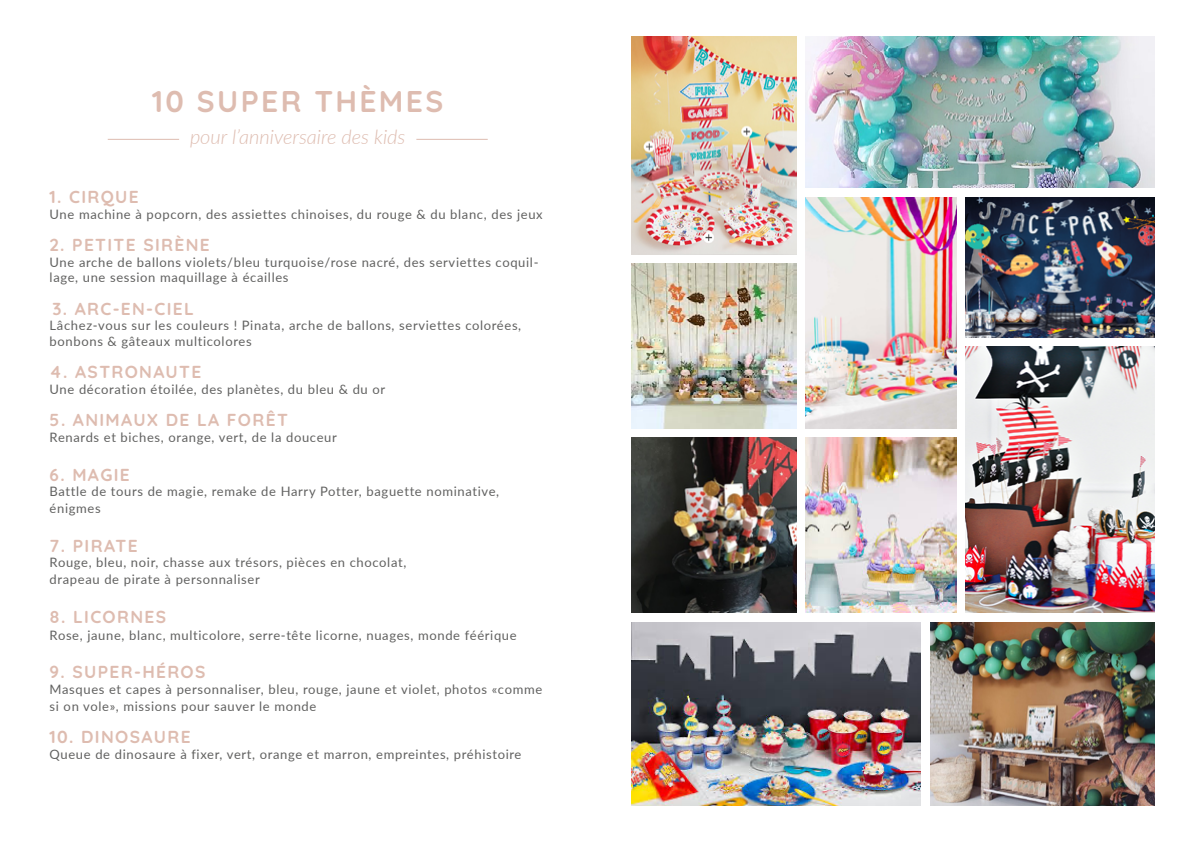
<style>
.page{position:relative;width:1191px;height:842px;background:#fff}
.page>*{position:absolute;margin:0;border:0;box-sizing:border-box;transform-origin:0 0}
.t1{font:300 30px "Quicksand";letter-spacing:.08em;color:#debcb0}
.t2{font:italic 300 20px "Lato";color:#debcb0}
.t3{font:300 17.4px "Quicksand";letter-spacing:.08em;color:#debcb0}
.t4{font:13px/16.6px "Lato";letter-spacing:.05em;color:#616160}
</style>
<div class="page">
<hr style="left:108px;top:139px;width:71px;height:1px;background:#debcb0">
<hr style="left:416px;top:139px;width:72px;height:1px;background:#debcb0">
<img style="left:631px;top:36px;width:166px;height:218px">
<img style="left:805px;top:36px;width:350px;height:151px">
<img style="left:805px;top:198px;width:151px;height:230px">
<img style="left:631px;top:264px;width:166px;height:164px">
<img style="left:966px;top:198px;width:189px;height:140px">
<img style="left:631px;top:438px;width:166px;height:175px">
<img style="left:966px;top:346px;width:189px;height:267px">
<img style="left:805px;top:438px;width:151px;height:175px">
<img style="left:631px;top:623px;width:289px;height:183px">
<img style="left:930px;top:623px;width:225px;height:183px">
<h1 class="t1" style="left:152px;top:78px;width:292px">10 SUPER THÈMES</h1>
<h2 class="t2" style="left:190px;top:123px;width:217px">pour l’anniversaire des kids</h2>
<h3 class="t3" style="left:50px;top:183px;width:91px">1. CIRQUE</h3>
<p class="t4" style="left:50px;top:205px;width:494px">Une machine à popcorn, des assiettes chinoises, du rouge &amp; du blanc, des jeux</p>
<h3 class="t3" style="left:50px;top:231px;width:162px">2. PETITE SIRÈNE</h3>
<p class="t4" style="left:50px;top:254px;width:490px;line-height:15.6px">Une arche de ballons violets/bleu turquoise/rose nacré, des serviettes coquil&shy;lage, une session maquillage à écailles</p>
<h3 class="t3" style="left:53px;top:295px;width:143px">3. ARC-EN-CIEL</h3>
<p class="t4" style="left:50px;top:317px;width:473px;line-height:15.6px">Lâchez-vous sur les couleurs ! Pinata, arche de ballons, serviettes colorées, bonbons &amp; gâteaux multicolores</p>
<h3 class="t3" style="left:50px;top:359px;width:153px">4. ASTRONAUTE</h3>
<p class="t4" style="left:50px;top:380px;width:337px">Une décoration étoilée, des planètes, du bleu &amp; du or</p>
<h3 class="t3" style="left:50px;top:407px;width:240px">5. ANIMAUX DE LA FORÊT</h3>
<p class="t4" style="left:50px;top:428px;width:289px">Renards et biches, orange, vert, de la douceur</p>
<h3 class="t3" style="left:50px;top:461px;width:82px">6. MAGIE</h3>
<p class="t4" style="left:50px;top:483px;width:451px">Battle de tours de magie, remake de Harry Potter, baguette nominative, énigmes</p>
<h3 class="t3" style="left:50px;top:532px;width:90px">7. PIRATE</h3>
<p class="t4" style="left:50px;top:554px;width:358px">Rouge, bleu, noir, chasse aux trésors, pièces en chocolat, drapeau de pirate à personnaliser</p>
<h3 class="t3" style="left:50px;top:603px;width:118px">8. LICORNES</h3>
<p class="t4" style="left:50px;top:626px;width:468px">Rose, jaune, blanc, multicolore, serre-tête licorne, nuages, monde féérique</p>
<h3 class="t3" style="left:50px;top:659px;width:157px">9. SUPER-HÉROS</h3>
<p class="t4" style="left:50px;top:680px;width:494px">Masques et capes à personnaliser, bleu, rouge, jaune et violet, photos «comme si on vole», missions pour sauver le monde</p>
<h3 class="t3" style="left:50px;top:723px;width:142px">10. DINOSAURE</h3>
<p class="t4" style="left:50px;top:745px;width:473px">Queue de dinosaure à fixer, vert, orange et marron, empreintes, préhistoire</p>
</div>
